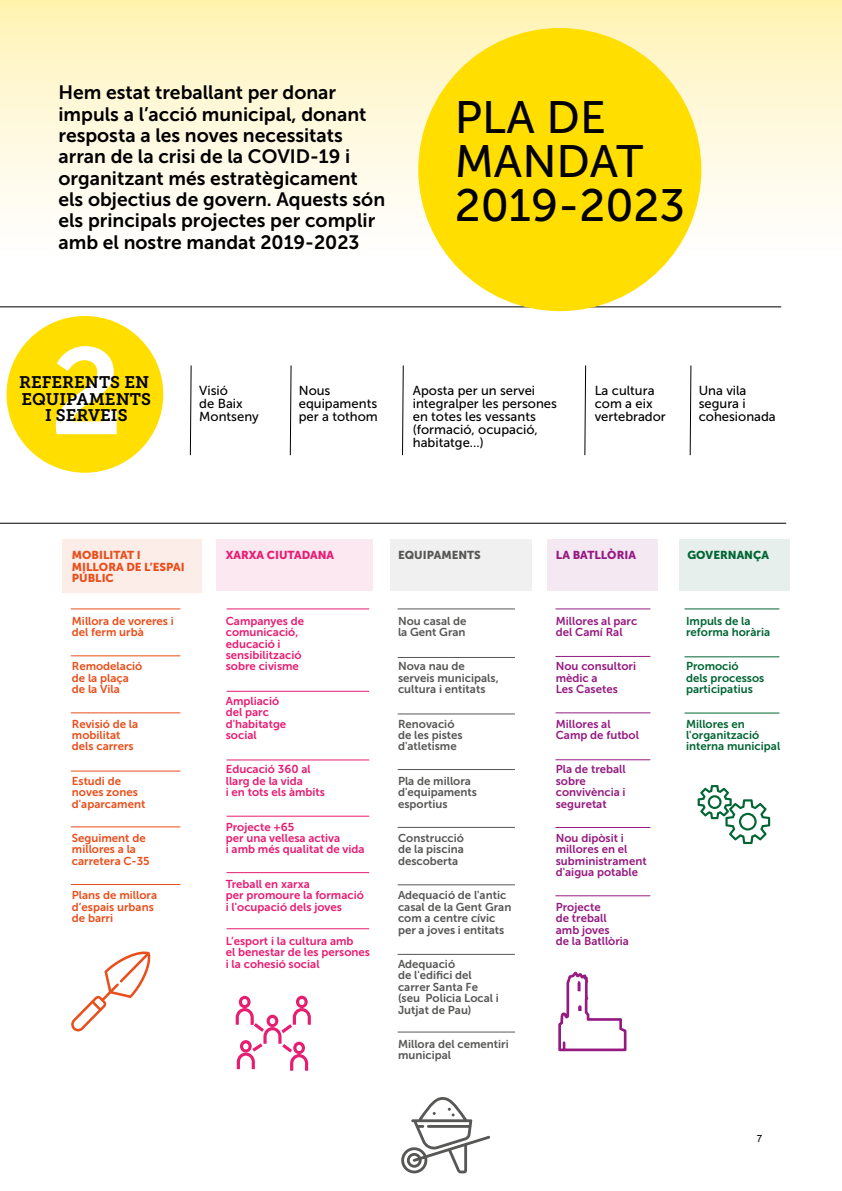
<style>
.page{position:relative;width:842px;height:1191px;background:#fff}
.page>*{position:absolute;margin:0;border:0;box-sizing:border-box;transform-origin:0 0}
.t1{font:121.9px "Museo Slab 700";color:#fff}
.t2{font:45.2px/44px "Museo Sans 500";color:#000}
.t3{font:19.3px/21.3px "Museo Sans 700";color:#000}
.t4{font:16.7px/16.2px "Museo Slab 700";color:#000;text-align:center}
.t5{font:13.1px/13.1px "Museo Sans 500";color:#000}
.t6{font:11.4px/11.4px "Museo Sans 700";color:#575756}
.t7{font:11.4px/11.4px "Museo Sans 700";color:#e71d72}
.t8{font:11.4px/11.4px "Museo Sans 700";color:#951b81}
.t9{font:11.4px/11.4px "Museo Sans 700";color:#e94e1b}
.t10{font:11.4px/11.4px "Museo Sans 700";color:#006533}
.t11{font:11.4px/11.4px "Museo Sans 900";color:#e94e1b}
.t12{font:11.4px "Museo Sans 900";color:#e71d72}
.t13{font:11.4px "Museo Sans 900";color:#575756}
.t14{font:11.4px "Museo Sans 900";color:#951b81}
.t15{font:11.4px "Museo Sans 900";color:#006533}
.t16{font:10px "Arial";color:#000}
</style>
<div class="page">
<div style="left:0;top:0;width:842px;height:258px;background:linear-gradient(to bottom,#fff3b5,#fffeff)"></div>
<div style="left:62px;top:539px;width:140px;height:53px;background:#fcede8"></div>
<div style="left:217px;top:539px;width:156px;height:52px;background:#fce8f1"></div>
<div style="left:390px;top:539px;width:142px;height:52px;background:#f0f0f0"></div>
<div style="left:547px;top:539px;width:110px;height:52px;background:#f4e8f2"></div>
<div style="left:679px;top:539px;width:110px;height:52px;background:#e6efeb"></div>
<hr style="left:0;top:523px;width:786px;height:1px;background:#000">
<hr style="left:0;top:306px;width:781px;height:1px;background:#000">
<svg style="left:190px;top:365px;width:2px;height:91px"></svg>
<svg style="left:290px;top:365px;width:2px;height:91px"></svg>
<svg style="left:402px;top:365px;width:2px;height:91px"></svg>
<svg style="left:584px;top:365px;width:2px;height:91px"></svg>
<svg style="left:690px;top:365px;width:1px;height:91px"></svg>
<svg style="left:71px;top:951px;width:80px;height:80px"></svg>
<svg style="left:401px;top:1097px;width:89px;height:76px"></svg>
<svg style="left:236px;top:995px;width:75px;height:75px"></svg>
<svg style="left:558px;top:971px;width:69px;height:81px"></svg>
<hr style="left:71px;top:608px;width:109px;height:1px;background:#e94e1b">
<hr style="left:227px;top:608px;width:142px;height:1px;background:#e71d72">
<hr style="left:398px;top:608px;width:117px;height:1px;background:#575756">
<hr style="left:556px;top:608px;width:94px;height:1px;background:#951b81">
<hr style="left:685px;top:608px;width:94px;height:1px;background:#006533">
<hr style="left:685px;top:656px;width:94px;height:1px;background:#006533">
<hr style="left:685px;top:713px;width:94px;height:1px;background:#006533">
<hr style="left:556px;top:656px;width:94px;height:1px;background:#951b81">
<hr style="left:556px;top:712px;width:94px;height:1px;background:#951b81">
<hr style="left:556px;top:759px;width:94px;height:1px;background:#951b81">
<hr style="left:556px;top:827px;width:94px;height:1px;background:#951b81">
<hr style="left:556px;top:895px;width:94px;height:1px;background:#951b81">
<hr style="left:398px;top:657px;width:117px;height:1px;background:#575756">
<hr style="left:398px;top:713px;width:117px;height:1px;background:#575756">
<hr style="left:398px;top:769px;width:117px;height:1px;background:#575756">
<hr style="left:398px;top:827px;width:117px;height:1px;background:#575756">
<hr style="left:398px;top:884px;width:117px;height:1px;background:#575756">
<hr style="left:398px;top:954px;width:117px;height:1px;background:#575756">
<hr style="left:398px;top:1031px;width:117px;height:1px;background:#575756">
<hr style="left:227px;top:691px;width:142px;height:1px;background:#e71d72">
<hr style="left:227px;top:759px;width:142px;height:1px;background:#e71d72">
<hr style="left:227px;top:816px;width:142px;height:1px;background:#e71d72">
<hr style="left:227px;top:872px;width:142px;height:1px;background:#e71d72">
<hr style="left:227px;top:928px;width:142px;height:1px;background:#e71d72">
<hr style="left:71px;top:655px;width:109px;height:1px;background:#e94e1b">
<hr style="left:71px;top:712px;width:109px;height:1px;background:#e94e1b">
<hr style="left:71px;top:771px;width:109px;height:1px;background:#e94e1b">
<hr style="left:71px;top:826px;width:109px;height:1px;background:#e94e1b">
<hr style="left:71px;top:884px;width:109px;height:1px;background:#e94e1b">
<div style="left:418px;top:28px;width:283px;height:283px;background:#ffde00;border-radius:50%"></div>
<svg style="left:698px;top:785px;width:72px;height:59px"></svg>
<div style="left:7px;top:316px;width:156px;height:157px;background:#ffde00;border-radius:50%"></div>
<p class="t3" style="left:58px;top:82px;width:328px">Hem estat treballant per donar impuls a l’acció municipal, donant resposta a les noves necessitats arran de la crisi de la COVID-19 i organitzant més estratègicament els objectius de govern. Aquests són els principals projectes per complir amb el nostre mandat 2019-2023</p>
<h2 class="t2" style="left:455px;top:96px;width:232px">PLA DE<br>MANDAT<br>2019-2023</h2>
<h1 class="t1" style="left:50px;top:323px;width:74px">2</h1>
<h3 class="t4" style="left:19px;top:375px;width:133px">REFERENTS EN<br>EQUIPAMENTS<br>I SERVEIS</h3>
<p class="t5" style="left:199px;top:383px;width:61px">Visió<br>de Baix<br>Montseny</p>
<p class="t5" style="left:299px;top:383px;width:81px">Nous equipaments per a tothom</p>
<p class="t5" style="left:413px;top:383px;width:146px">Aposta per un servei integralper les persones en totes les vessants (formació, ocupació, habitatge...)</p>
<p class="t5" style="left:595px;top:383px;width:73px">La cultura com a eix vertebrador</p>
<p class="t5" style="left:699px;top:383px;width:79px">Una vila segura i cohesionada</p>
<p class="t11" style="left:72px;top:549px;width:114px">MOBILITAT I<br>MILLORA DE L’ESPAI<br>PÚBLIC</p>
<p class="t12" style="left:226px;top:548px;width:110px">XARXA CIUTADANA</p>
<p class="t13" style="left:398px;top:548px;width:84px">EQUIPAMENTS</p>
<p class="t14" style="left:556px;top:549px;width:82px">LA BATLLÒRIA</p>
<p class="t15" style="left:687px;top:548px;width:83px">GOVERNANÇA</p>
<p class="t7" style="left:226px;top:615px;width:80px">Campanyes de comunicació, educació i sensibilització sobre civisme</p>
<p class="t7" style="left:226px;top:695px;width:62px">Ampliació del parc d'habitatge social</p>
<p class="t7" style="left:226px;top:763px;width:101px">Educació 360 al llarg de la vida<br>i en tots els àmbits</p>
<p class="t7" style="left:226px;top:821px;width:140px">Projecte +65<br>per una vellesa activa<br>i amb més qualitat de vida</p>
<p class="t7" style="left:226px;top:878px;width:140px">Treball en xarxa<br>per promoure la formació i l'ocupació dels joves</p>
<p class="t7" style="left:226px;top:935px;width:146px">L’esport i la cultura amb<br>el benestar de les persones i la cohesió social</p>
<p class="t9" style="left:72px;top:615px;width:103px">Millora de voreres i del ferm urbà</p>
<p class="t9" style="left:72px;top:661px;width:72px">Remodelació de la plaça de la Vila</p>
<p class="t9" style="left:72px;top:718px;width:68px">Revisió de la mobilitat dels carrers</p>
<p class="t9" style="left:72px;top:775px;width:75px">Estudi de noves zones d'aparcament</p>
<p class="t9" style="left:72px;top:832px;width:79px">Seguiment de millores a la carretera C-35</p>
<p class="t9" style="left:72px;top:889px;width:87px">Plans de millora d’espais urbans de barri</p>
<p class="t8" style="left:556px;top:615px;width:83px">Millores al parc del Camí Ral</p>
<p class="t8" style="left:556px;top:661px;width:82px">Nou consultori mèdic a<br>Les Casetes</p>
<p class="t8" style="left:556px;top:718px;width:85px">Millores al<br>Camp de futbol</p>
<p class="t8" style="left:556px;top:763px;width:71px">Pla de treball sobre convivència i seguretat</p>
<p class="t8" style="left:556px;top:832px;width:92px">Nou dipòsit i millores en el subministrament d'aigua potable</p>
<p class="t8" style="left:556px;top:901px;width:75px">Projecte<br>de treball amb joves<br>de la Batllòria</p>
<p class="t10" style="left:686px;top:615px;width:86px">Impuls de la reforma horària</p>
<p class="t10" style="left:686px;top:661px;width:80px">Promoció<br>dels processos participatius</p>
<p class="t10" style="left:686px;top:718px;width:96px">Millores en l'organització interna municipal</p>
<p class="t6" style="left:398px;top:615px;width:70px">Nou casal de la Gent Gran</p>
<p class="t6" style="left:398px;top:661px;width:102px">Nova nau de serveis municipals, cultura i entitats</p>
<p class="t6" style="left:398px;top:718px;width:66px">Renovació de les pistes d'atletisme</p>
<p class="t6" style="left:398px;top:775px;width:81px">Pla de millora d'equipaments esportius</p>
<p class="t6" style="left:398px;top:832px;width:67px;text-align:justify">Construcció de la piscina descoberta</p>
<p class="t6" style="left:398px;top:889px;width:115px">Adequació de l'antic casal de la Gent Gran com a centre cívic per a joves i entitats</p>
<p class="t6" style="left:398px;top:958px;width:102px">Adequació<br>de l'edifici del carrer Santa Fe (seu Policia Local i<br>Jutjat de Pau)</p>
<p class="t6" style="left:398px;top:1038px;width:112px">Millora del cementiri municipal</p>
<p class="t16" style="left:757px;top:1131px;width:7px">7</p>
</div>
